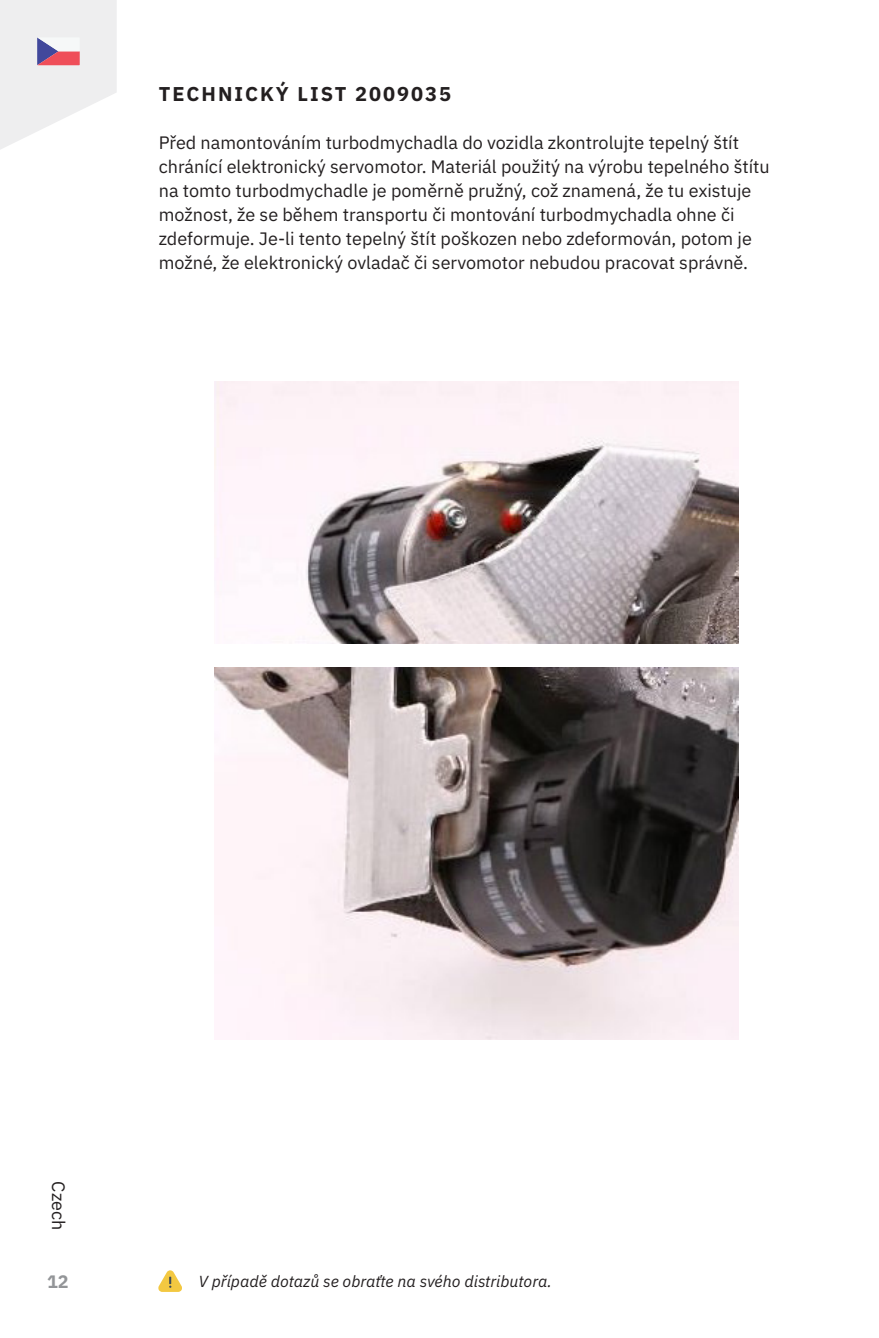
<style>
.page{position:relative;width:879px;height:1338px;background:#fff}
.page>*{position:absolute;margin:0;border:0;box-sizing:border-box;transform-origin:0 0}
.t1{font:700 20px "IBM Plex Sans";letter-spacing:.1em;color:#231f20}
.t2{font:18px/24px "IBM Plex Sans";color:#231f20}
.t3{font:700 18px "IBM Plex Sans";color:#939598}
.t4{font:italic 16px "IBM Plex Sans";color:#231f20}
</style>
<div class="page">
<svg style="left:0;top:0;width:117px;height:150px"></svg>
<svg style="left:158px;top:1270px;width:24px;height:22px"></svg>
<img style="left:215px;top:382px;width:523px;height:262px">
<img style="left:215px;top:668px;width:523px;height:372px">
<p class="t1" style="left:159px;top:78px;width:294px">TECHNICKÝ LIST 2009035</p>
<p class="t2" style="left:159px;top:129px;width:612px">Před namontováním turbodmychadla do vozidla zkontrolujte tepelný štít chránící elektronický servomotor. Materiál použitý na výrobu tepelného štítu na tomto turbodmychadle je poměrně pružný, což znamená, že tu existuje možnost, že se během transportu či montování turbodmychadla ohne či</p>
<p class="t2" style="left:159px;top:225px;width:595px">zdeformuje. Je-li tento tepelný štít poškozen nebo zdeformován, potom je možné, že elektronický ovladač či servomotor nebudou pracovat správně.</p>
<p class="t2" style="left:72px;top:1181px;width:50px;rotate:90deg">Czech</p>
<p class="t3" style="left:47px;top:1268px;width:23px">12</p>
<p class="t4" style="left:198px;top:1269px;width:355px">V případě dotazů se obraťte na svého distributora.</p>
</div>
